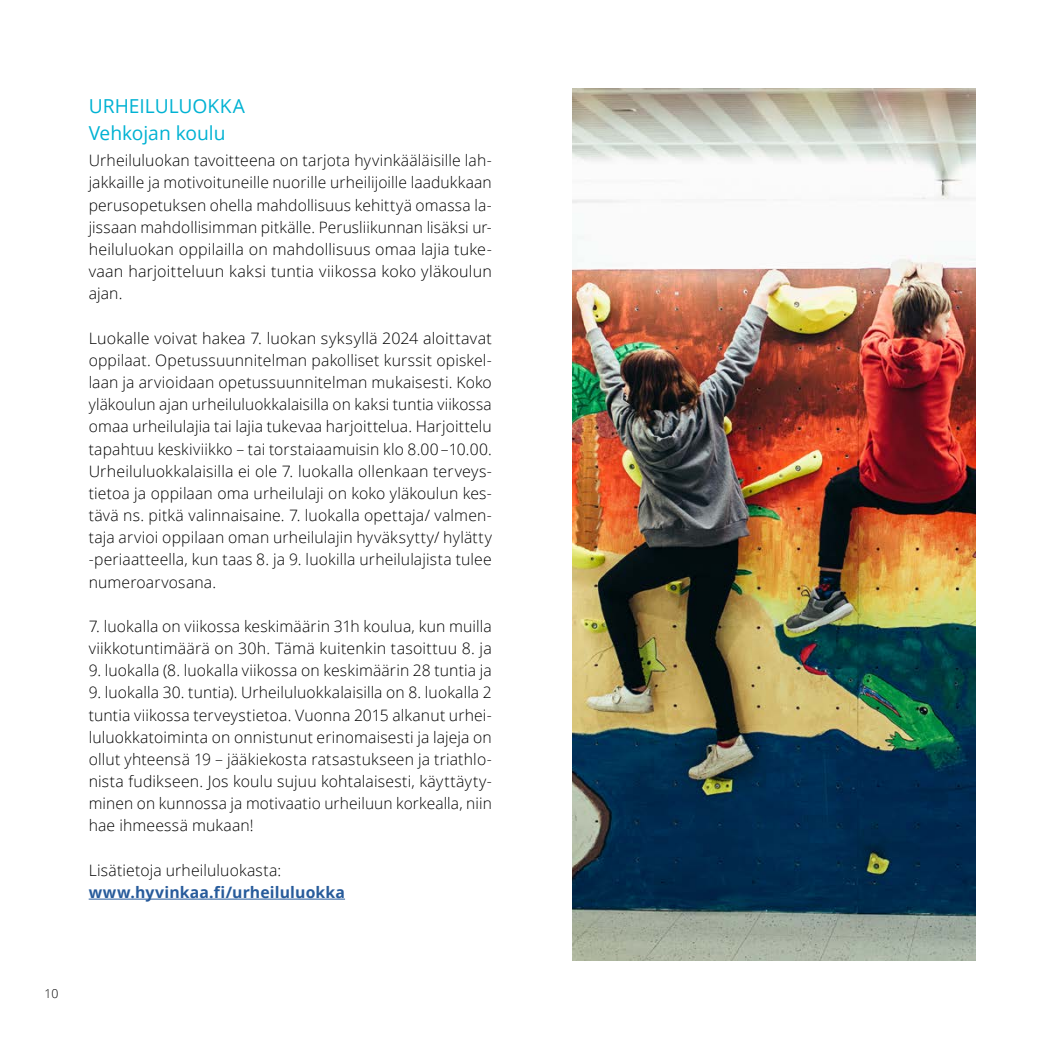
<style>
.page{position:relative;width:1042px;height:1042px;background:#fff}
.page>*{position:absolute;margin:0;border:0;box-sizing:border-box;transform-origin:0 0}
.Väliotsikko_H4{font:19.25px/26.2px "Open Sans";color:#00b2d3}
.Leipis_p{font:300 15.75px/22.2px "Open Sans";letter-spacing:.01em;color:#000;text-align:justify}
.Leipis_p-2{font:700 15.75px "Open Sans";letter-spacing:.01em;color:#275b9b}
.Leipis_p_ei_väliä{font:300 15.75px "Open Sans";letter-spacing:.01em;color:#000}
.t1{font:300 12.25px "Open Sans";color:#000}
</style>
<div class="page">
<hr style="left:89px;top:898px;width:256px;height:1px;background:#275b9b">
<img style="left:572px;top:89px;width:403px;height:872px">
<h4 class="Väliotsikko_H4" style="left:89px;top:93px;width:158px">URHEILULUOKKA<br>Vehkojan koulu</h4>
<p class="Leipis_p" style="left:89px;top:149px;width:405px">Urheiluluokan tavoitteena on tarjota hyvinkääläisille lah&shy;jakkaille ja motivoituneille nuorille urheilijoille laadukkaan perusopetuksen ohella mahdollisuus kehittyä omassa la&shy;jissaan mahdollisimman pitkälle. Perusliikunnan lisäksi ur&shy;heiluluokan oppilailla on mahdollisuus omaa lajia tuke&shy;vaan harjoitteluun kaksi tuntia viikossa koko yläkoulun ajan.</p>
<p class="Leipis_p" style="left:89px;top:326px;width:405px">Luokalle voivat hakea 7. luokan syksyllä 2024 aloittavat oppilaat. Opetussuunnitelman pakolliset kurssit opiskel&shy;laan ja arvioidaan opetussuunnitelman mukaisesti. Koko yläkoulun ajan urheiluluokkalaisilla on kaksi tuntia viikossa omaa urheilulajia tai lajia tukevaa harjoittelua. Harjoittelu tapahtuu keskiviikko – tai torstaiaamuisin klo 8.00–10.00.<br>Urheiluluokkalaisilla ei ole 7. luokalla ollenkaan terveys&shy;tietoa ja oppilaan oma urheilulaji on koko yläkoulun kes&shy;tävä ns. pitkä valinnaisaine. 7. luokalla opettaja/ valmen&shy;taja arvioi oppilaan oman urheilulajin hyväksytty/ hylätty -periaatteella, kun taas 8. ja 9. luokilla urheilulajista tulee numeroarvosana.</p>
<p class="Leipis_p" style="left:89px;top:614px;width:405px">7. luokalla on viikossa keskimäärin 31h koulua, kun muilla viikkotuntimäärä on 30h. Tämä kuitenkin tasoittuu 8. ja</p>
<p class="Leipis_p" style="left:89px;top:659px;width:405px">9. luokalla (8. luokalla viikossa on keskimäärin 28 tuntia ja</p>
<p class="Leipis_p" style="left:89px;top:681px;width:405px">9. luokalla 30. tuntia). Urheiluluokkalaisilla on 8. luokalla 2 tuntia viikossa terveystietoa. Vuonna 2015 alkanut urhei&shy;luluokkatoiminta on onnistunut erinomaisesti ja lajeja on ollut yhteensä 19 – jääkiekosta ratsastukseen ja triathlo&shy;nista fudikseen. Jos koulu sujuu kohtalaisesti, käyttäyty&shy;minen on kunnossa ja motivaatio urheiluun korkealla, niin hae ihmeessä mukaan!</p>
<p class="Leipis_p_ei_väliä" style="left:89px;top:859px;width:194px">Lisätietoja urheiluluokasta:</p>
<p class="Leipis_p-2" style="left:89px;top:881px;width:258px">www.hyvinkaa.fi/urheiluluokka</p>
<p class="t1" style="left:44px;top:985px;width:15px">10</p>
</div>
